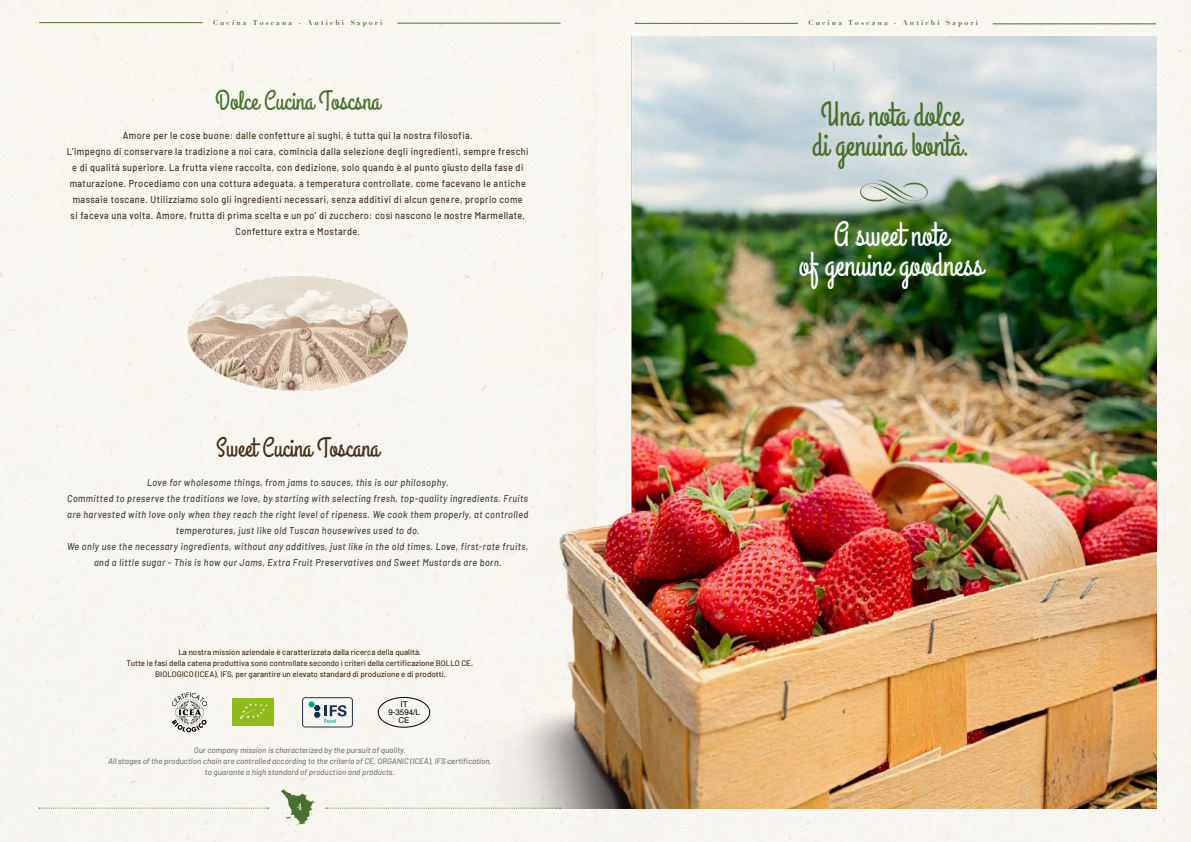
<style>
.page{position:relative;width:1191px;height:842px;background:#f9f6f0}
.page>*{position:absolute;margin:0;border:0;box-sizing:border-box;transform-origin:0 0}
.t1{font:34px/30px "Grand Hotel";color:#4b702e;scale:.9 1}
.t2{font:34px/30px "Grand Hotel";color:#fff;text-align:center;scale:.9 1}
.t3{font:27px "Grand Hotel";color:#4a702e;scale:.9 1}
.t4{font:27px "Grand Hotel";color:#43311e;scale:.9 1}
.t5{font:500 10px/16px "Barlow";letter-spacing:.05em;color:#43311e;text-align:center;scale:.9 1}
.t6{font:italic 500 10px/16px "Barlow";letter-spacing:.05em;color:#404042;text-align:center;scale:.9 1}
.t7{font:10px "Old Standard TT";color:#fff}
.t8{font:500 8px/11px "Barlow";color:#43311e;text-align:center}
.t9{font:italic 500 8px/11px "Barlow";color:#79797b;text-align:center}
.t10{font:8px/8px "Helvetica";color:#000;text-align:center}
.t11{font:700 7px "Didot";letter-spacing:.3em;color:#4a702e}
</style>
<div class="page">
<hr style="left:39px;top:22px;width:163px;height:1px;background:#4a702e">
<hr style="left:397px;top:23px;width:163px;height:1px;background:#4a702e">
<hr style="left:634px;top:23px;width:164px;height:1px;background:#4a702e">
<hr style="left:992px;top:24px;width:164px;height:1px;background:#4a702e">
<svg style="left:281px;top:789px;width:33px;height:38px"></svg>
<svg style="left:39px;top:808px;width:230px;height:1px"></svg>
<svg style="left:326px;top:808px;width:124px;height:1px"></svg>
<svg style="left:171px;top:692px;width:36px;height:40px"></svg>
<div style="left:233px;top:699px;width:41px;height:27px;background:#91ba1d"></div>
<svg style="left:239px;top:703px;width:29px;height:17px"></svg>
<div style="left:302px;top:698px;width:50px;height:29px;background:#f8f6f0;border-radius:3px"></div>
<div style="left:302px;top:697px;width:51px;height:30px;border:1px solid #1c3359;border-radius:3px"></div>
<svg style="left:308px;top:701px;width:39px;height:22px"></svg>
<div style="left:378px;top:697px;width:52px;height:30px;border:1px solid #000;border-radius:50%"></div>
<img style="left:450px;top:37px;width:706px;height:772px">
<svg style="left:860px;top:180px;width:68px;height:24px;background:#c0ccc2"></svg>
<img style="left:187px;top:262px;width:222px;height:141px">
<p class="t11" style="left:213px;top:18px;width:171px">Cucina Toscana - Antichi Sapori</p>
<p class="t11" style="left:808px;top:18px;width:171px">Cucina Toscana - Antichi Sapori</p>
<h2 class="t3" style="left:215px;top:84px;width:184px">Dolce Cucina Toscsna</h2>
<p class="t5" style="left:67px;top:127px;width:514px">Amore per le cose buone: dalle confetture ai sughi, è tutta qui la nostra filosofia.<br>L’impegno di conservare la tradizione a noi cara, comincia dalla selezione degli ingredienti, sempre freschi e di qualità superiore. La frutta viene raccolta, con dedizione, solo quando è al punto giusto della fase di maturazione. Procediamo con una cottura adeguata, a temperatura controllate, come facevano le antiche massaie toscane. Utilizziamo solo gli ingredienti necessari, senza additivi di alcun genere, proprio come<br>si faceva una volta. Amore, frutta di prima scelta e un po’ di zucchero: così nascono le nostre Marmellate, Confetture extra e Mostarde.</p>
<h2 class="t4" style="left:216px;top:431px;width:183px">Sweet Cucina Toscana</h2>
<p class="t6" style="left:67px;top:474px;width:514px">Love for wholesome things, from jams to sauces, this is our philosophy.<br>Committed to preserve the traditions we love, by starting with selecting fresh, top-quality ingredients. Fruits are harvested with love only when they reach the right level of ripeness. We cook them properly, at controlled temperatures, just like old Tuscan housewives used to do.<br>We only use the necessary ingredients, without any additives, just like in the old times. Love, first-rate fruits, and a little sugar - This is how our Jams, Extra Fruit Preservatives and Sweet Mustards are born.</p>
<p class="t8" style="left:126px;top:646px;width:348px">La nostra mission aziendale è caratterizzata dalla ricerca della qualità.<br>Tutte le fasi della catena produttiva sono controllate secondo i criteri della certificazione BOLLO CE,<br>BIOLOGICO (ICEA), IFS, per garantire un elevato standard di produzione e di prodotti.</p>
<p class="t10" style="left:388px;top:701px;width:33px">IT<br>9-3594/L<br>CE</p>
<p class="t9" style="left:108px;top:744px;width:385px">Our company mission is characterized by the pursuit of quality.<br>All stages of the production chain are controlled according to the criteria of CE, ORGANIC (ICEA), IFS certification, to guarante a high standard of production and products.</p>
<p class="t7" style="left:297px;top:798px;width:7px">4</p>
<h1 class="t1" style="left:812px;top:101px;width:177px">Una nota dolce di genuina bontà.</h1>
<h1 class="t2" style="left:799px;top:221px;width:206px">A sweet note<br>of genuine goodness</h1>
</div>
